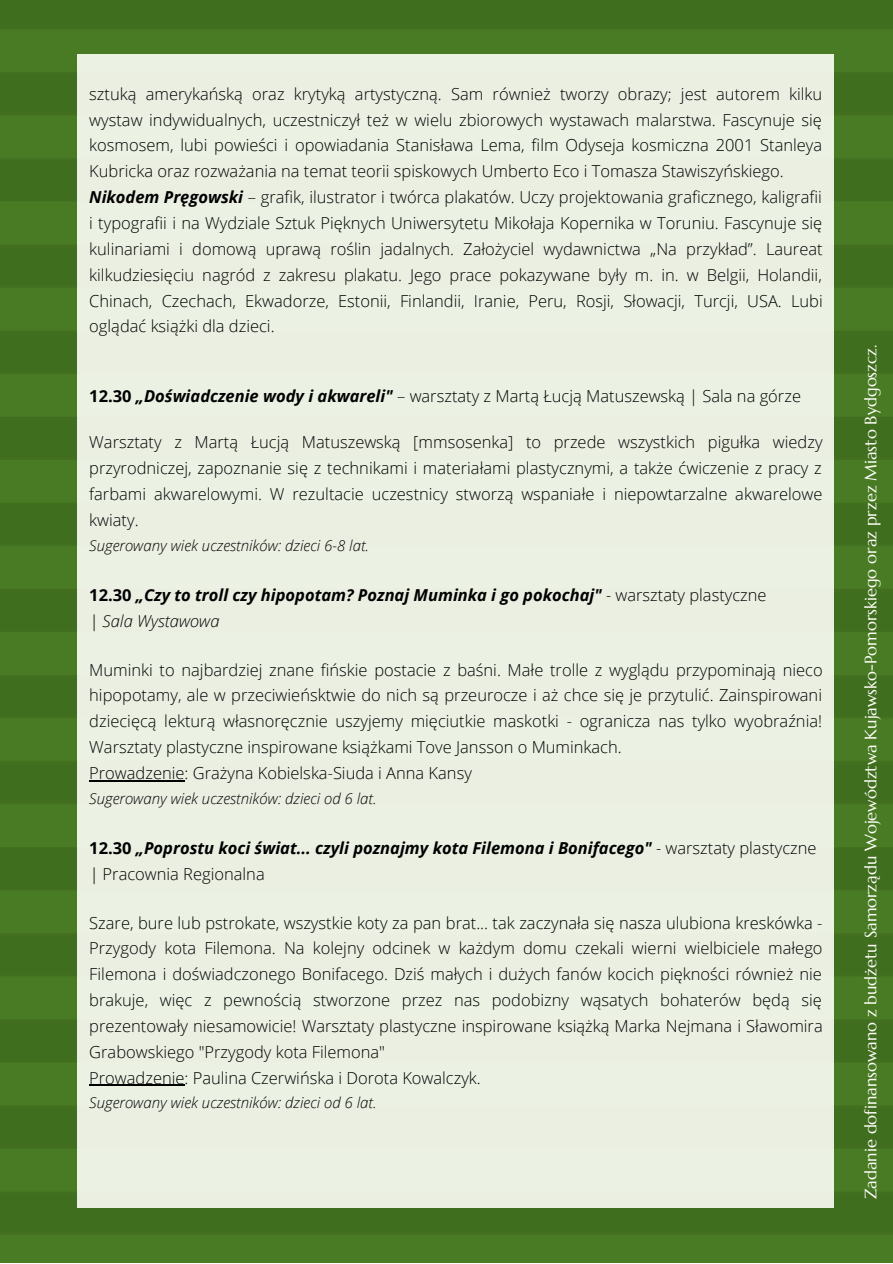
<style>
.page{position:relative;width:893px;height:1264px;background:#fff}
.page>*{position:absolute;margin:0;border:0;box-sizing:border-box;transform-origin:0 0}
.t1{font:300 16.5px/25.8px "Open Sans";color:#000;text-align:justify}
.t2{font:italic 700 16.5px "Open Sans";color:#000}
.t3{font:16.5px "Marcellus";color:#fffffa}
.t4{font:italic 300 16.5px "Open Sans";color:#000}
.t5{font:italic 300 15px "Open Sans";color:#000}
.s1{font-weight:700;font-style:italic}
.s2{font-weight:700}
.s3{font-style:normal}
.s4{font-weight:300}
.s5{font-weight:300;font-style:normal}
.s6{font-style:italic}
</style>
<div class="page">
<div style="left:0;top:0;width:892px;height:1262px;background:#447421"></div>
<div style="left:77px;top:54px;width:756px;height:1153px;background:#ebf0e3"></div>
<hr style="left:89px;top:780px;width:95px;height:1px;background:#000">
<hr style="left:89px;top:1084px;width:95px;height:1px;background:#000">
<p class="t1" style="left:89px;top:80px;width:734px">sztuką amerykańską oraz krytyką artystyczną. Sam również tworzy obrazy; jest autorem kilku wystaw indywidualnych, uczestniczył też w wielu zbiorowych wystawach malarstwa. Fascynuje się kosmosem, lubi powieści i opowiadania Stanisława Lema, film Odyseja kosmiczna 2001 Stanleya Kubricka oraz rozważania na temat teorii spiskowych Umberto Eco i Tomasza Stawiszyńskiego.</p>
<p class="t1" style="left:89px;top:184px;width:735px"><span class="s1">Nikodem Pręgowski</span> – grafik, ilustrator i twórca plakatów. Uczy projektowania graficznego, kaligrafii i typografii i na Wydziale Sztuk Pięknych Uniwersytetu Mikołaja Kopernika w Toruniu. Fascynuje się kulinariami i domową uprawą roślin jadalnych. Założyciel wydawnictwa „Na przykład”. Laureat kilkudziesięciu nagród z zakresu plakatu. Jego prace pokazywane były m. in. w Belgii, Holandii, Chinach, Czechach, Ekwadorze, Estonii, Finlandii, Iranie, Peru, Rosji, Słowacji, Turcji, USA. Lubi oglądać książki dla dzieci.</p>
<p class="t1" style="left:89px;top:383px;width:713px"><span class="s2">12.30</span> <span class="s1">„Doświadczenie wody i akwareli"</span> – warsztaty z Martą Łucją Matuszewską | Sala na górze</p>
<p class="t1" style="left:89px;top:429px;width:734px">Warsztaty z Martą Łucją Matuszewską [mmsosenka] to przede wszystkich pigułka wiedzy przyrodniczej, zapoznanie się z technikami i materiałami plastycznymi, a także ćwiczenie z pracy z farbami akwarelowymi. W rezultacie uczestnicy stworzą wspaniałe i niepowtarzalne akwarelowe kwiaty.</p>
<p class="t5" style="left:89px;top:534px;width:281px">Sugerowany wiek uczestników: dzieci 6-8 lat.</p>
<p class="t2" style="left:89px;top:583px;width:678px"><span class="s3">12.30</span> „Czy to troll czy hipopotam? Poznaj Muminka i go pokochaj" <span class="s4">-</span> <span class="s5">warsztaty plastyczne</span></p>
<p class="t4" style="left:89px;top:609px;width:132px">| Sala Wystawowa</p>
<p class="t1" style="left:89px;top:656px;width:735px">Muminki to najbardziej znane fińskie postacie z baśni. Małe trolle z wyglądu przypominają nieco hipopotamy, ale w przeciwieńsktwie do nich są przeurocze i aż chce się je przytulić. Zainspirowani dziecięcą lekturą własnoręcznie uszyjemy mięciutkie maskotki - ogranicza nas tylko wyobraźnia!<br>Warsztaty plastyczne inspirowane książkami Tove Jansson o Muminkach.</p>
<p class="t1" style="left:89px;top:759px;width:384px">Prowadzenie: Grażyna Kobielska-Siuda i Anna Kansy</p>
<p class="t5" style="left:89px;top:787px;width:289px">Sugerowany wiek uczestników: dzieci od 6 lat.</p>
<p class="t2" style="left:89px;top:836px;width:728px"><span class="s3">12.30</span> „Poprostu koci świat... czyli poznajmy kota Filemona i Bonifacego" <span class="s4">-</span> <span class="s5">warsztaty plastyczne</span></p>
<p class="t1" style="left:89px;top:860px;width:177px"><span class="s6">|</span> Pracownia Regionalna</p>
<p class="t1" style="left:89px;top:909px;width:735px">Szare, bure lub pstrokate, wszystkie koty za pan brat... tak zaczynała się nasza ulubiona kreskówka - Przygody kota Filemona. Na kolejny odcinek w każdym domu czekali wierni wielbiciele małego Filemona i doświadczonego Bonifacego. Dziś małych i dużych fanów kocich piękności również nie brakuje, więc z pewnością stworzone przez nas podobizny wąsatych bohaterów będą się prezentowały niesamowicie! Warsztaty plastyczne inspirowane książką Marka Nejmana i Sławomira Grabowskiego "Przygody kota Filemona"</p>
<p class="t1" style="left:89px;top:1064px;width:393px">Prowadzenie: Paulina Czerwińska i Dorota Kowalczyk.</p>
<p class="t5" style="left:89px;top:1092px;width:289px">Sugerowany wiek uczestników: dzieci od 6 lat.</p>
<p class="t3" style="left:860px;top:1199px;width:856px;rotate:-90deg">Zadanie dofinansowano z budżetu Samorządu Województwa Kujawsko-Pomorskiego oraz przez Miasto Bydgoszcz.</p>
</div>
